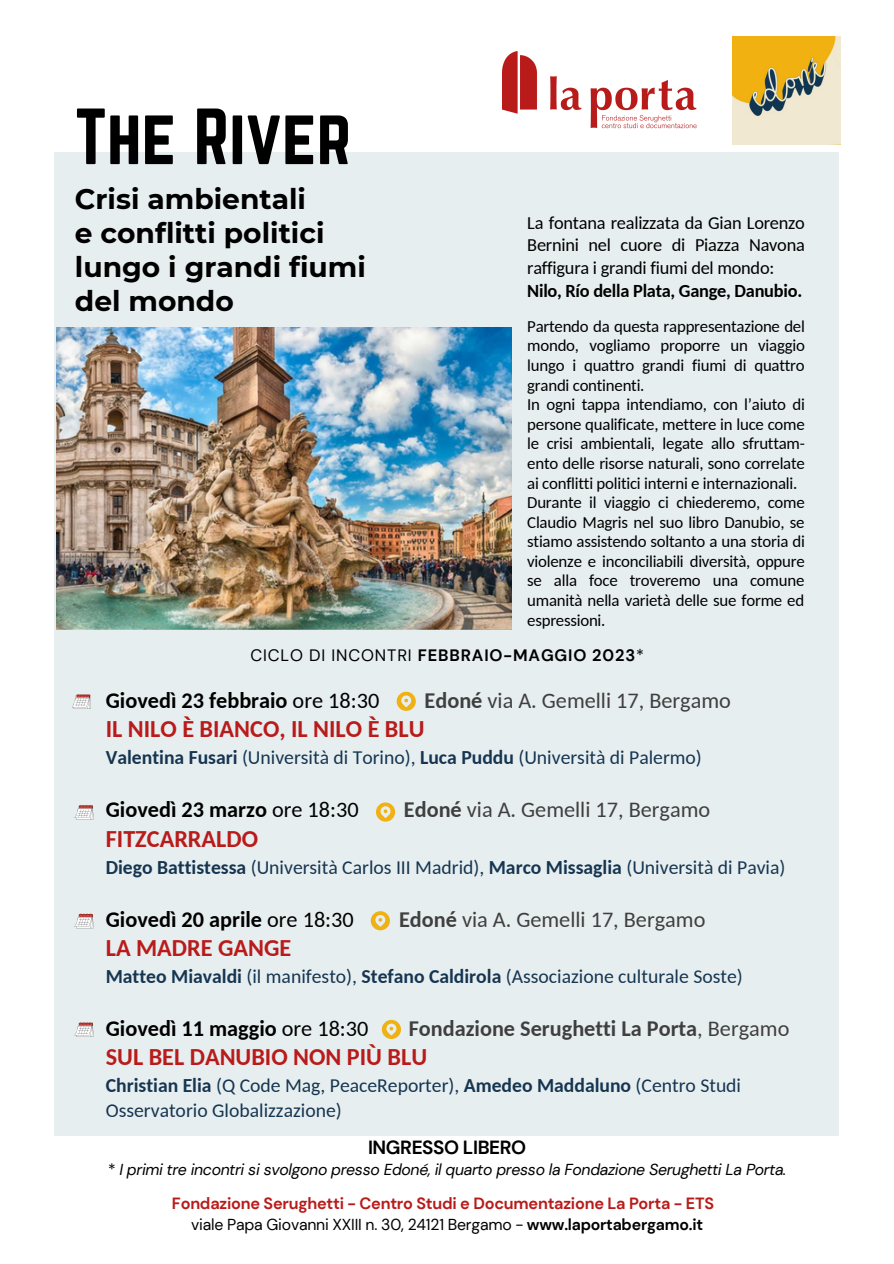
<style>
.page{position:relative;width:894px;height:1264px;background:#fff}
.page>*{position:absolute;margin:0;border:0;box-sizing:border-box;transform-origin:0 0}
.t1{font:69.45px "Norwester";color:#000}
.t2{font:700 28.2px/34px "Montserrat";color:#000}
.t3{font:700 24.15px "Carlito";color:#b81b1a}
.t4{font:700 22.2px "Carlito";color:#000}
.t5{font:22.2px "Carlito";color:#403f3f}
.t6{font:700 22.2px "Carlito";color:#403f3f}
.t7{font:19.65px/24.8px "Carlito";color:#153550}
.t8{font:700 19.05px "DM Sans";letter-spacing:-.02em;color:#000}
.t9{font:18.3px/22.6px "Carlito";letter-spacing:-.015em;color:#000;text-align:justify}
.t10{font:700 18.3px "Carlito";letter-spacing:-.015em;color:#000}
.t11{font:16.8px/19.5px "Carlito";letter-spacing:-.015em;color:#000}
.t12{font:700 16.5px "DM Sans";letter-spacing:.05em;color:#000}
.t13{font:700 16.2px "DM Sans";letter-spacing:-.015em;color:#b81b1a}
.t14{font:italic 15.9px "DM Sans";letter-spacing:-.02em;color:#000}
.t15{font:15.9px "DM Sans";letter-spacing:-.015em;color:#000}
.s1{font-weight:400}
.s2{font-weight:700}
.s3{font-style:normal}
</style>
<div class="page">
<div style="left:54px;top:152px;width:784px;height:983px;background:#e7eef0"></div>
<img style="left:56px;top:327px;width:455px;height:302px">
<img style="left:502px;top:52px;width:194px;height:77px">
<img style="left:732px;top:37px;width:108px;height:108px">
<svg style="left:396px;top:691px;width:19px;height:20px"></svg>
<svg style="left:382px;top:1019px;width:19px;height:20px"></svg>
<svg style="left:370px;top:911px;width:20px;height:19px"></svg>
<svg style="left:376px;top:802px;width:19px;height:19px"></svg>
<svg style="left:72px;top:694px;width:19px;height:14px"></svg>
<svg style="left:74px;top:1022px;width:20px;height:14px"></svg>
<svg style="left:74px;top:913px;width:20px;height:15px"></svg>
<svg style="left:74px;top:805px;width:20px;height:14px"></svg>
<h1 class="t1" style="left:75px;top:95px;width:278px">The River</h1>
<h2 class="t2" style="left:75px;top:181px;width:292px">Crisi ambientali<br>e conflitti politici lungo i grandi fiumi del mondo</h2>
<p class="t9" style="left:527px;top:213px;width:279px">La fontana realizzata da Gian Lorenzo Bernini nel cuore di Piazza Navona raffigura i grandi fiumi del mondo:</p>
<p class="t10" style="left:527px;top:283px;width:276px">Nilo, Río della Plata, Gange, Danubio.</p>
<p class="t11" style="left:527px;top:318px;width:279px">Partendo da questa rappresentazione del mondo, vogliamo proporre un viaggio lungo i quattro grandi fiumi di quattro grandi continenti.<br>In ogni tappa intendiamo, con l’aiuto di persone qualificate, mettere in luce come le crisi ambientali, legate allo sfruttam&shy;ento delle risorse naturali, sono correlate ai conflitti politici interni e internazionali.<br>Durante il viaggio ci chiederemo, come Claudio Magris nel suo libro Danubio, se stiamo assistendo soltanto a una storia di violenze e inconciliabili diversità, oppure se alla foce troveremo una comune umanità nella varietà delle sue forme ed espressioni.</p>
<p class="t12" style="left:250px;top:645px;width:395px"><span class="s1">CICLO DI INCONTRI</span> FEBBRAIO-MAGGIO 2023<span class="s1">*</span></p>
<h3 class="t4" style="left:106px;top:691px;width:275px">Giovedì 23 febbraio <span class="s1">ore 18:30</span></h3>
<h3 class="t5" style="left:424px;top:691px;width:308px"><span class="s2">Edoné</span> via A. Gemelli 17, Bergamo</h3>
<h3 class="t3" style="left:106px;top:719px;width:320px">IL NILO È BIANCO, IL NILO È BLU</h3>
<p class="t7" style="left:106px;top:747px;width:597px"><span class="s2">Valentina Fusari</span> (Università di Torino), <span class="s2">Luca Puddu</span> (Università di Palermo)</p>
<h3 class="t4" style="left:106px;top:800px;width:254px">Giovedì 23 marzo <span class="s1">ore 18:30</span></h3>
<h3 class="t5" style="left:404px;top:800px;width:308px"><span class="s2">Edoné</span> via A. Gemelli 17, Bergamo</h3>
<h3 class="t3" style="left:106px;top:828px;width:154px">FITZCARRALDO</h3>
<p class="t7" style="left:106px;top:856px;width:681px"><span class="s2">Diego Battistessa</span> (Università Carlos III Madrid), <span class="s2">Marco Missaglia</span> (Università di Pavia)</p>
<h3 class="t4" style="left:106px;top:909px;width:249px">Giovedì 20 aprile <span class="s1">ore 18:30</span></h3>
<h3 class="t5" style="left:399px;top:909px;width:308px"><span class="s2">Edoné</span> via A. Gemelli 17, Bergamo</h3>
<h3 class="t3" style="left:106px;top:937px;width:187px">LA MADRE GANGE</h3>
<p class="t7" style="left:106px;top:965px;width:638px"><span class="s2">Matteo Miavaldi</span> (il manifesto), <span class="s2">Stefano Caldirola</span> (Associazione culturale Soste)</p>
<h3 class="t4" style="left:106px;top:1019px;width:264px">Giovedì 11 maggio <span class="s1">ore 18:30</span></h3>
<h3 class="t6" style="left:408px;top:1019px;width:382px">Fondazione Serughetti La Porta<span class="s1">, Bergamo</span></h3>
<h3 class="t3" style="left:106px;top:1046px;width:323px">SUL BEL DANUBIO NON PIÙ BLU</h3>
<p class="t7" style="left:106px;top:1074px;width:636px"><span class="s2">Christian Elia</span> (Q Code Mag, PeaceReporter), <span class="s2">Amedeo Maddaluno</span> (Centro Studi<br>Osservatorio Globalizzazione)</p>
<p class="t8" style="left:368px;top:1134px;width:160px">INGRESSO LIBERO</p>
<p class="t14" style="left:108px;top:1159px;width:679px"><span class="s3">*</span> I primi tre incontri si svolgono presso Edoné, il quarto presso la Fondazione Serughetti La Porta.</p>
<p class="t13" style="left:172px;top:1193px;width:543px">Fondazione Serughetti - Centro Studi e Documentazione La Porta - ETS</p>
<p class="t15" style="left:191px;top:1213px;width:513px">viale Papa Giovanni XXIII n. 30, 24121 Bergamo - <span class="s2">www.laportabergamo.it</span></p>
</div>
